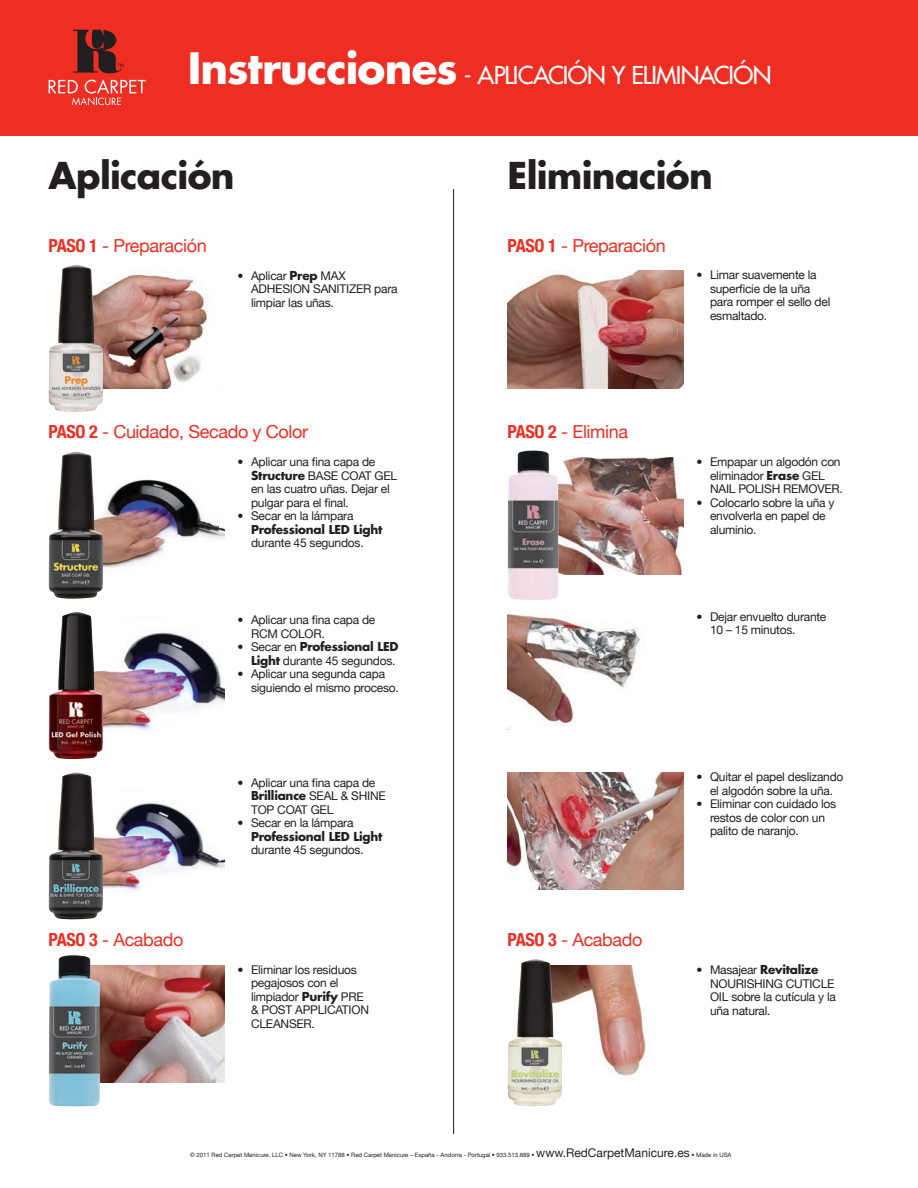
<style>
.page{position:relative;width:918px;height:1188px;background:#fff}
.page>*{position:absolute;margin:0;border:0;box-sizing:border-box;transform-origin:0 0}
.t1{font:700 36px "Futura";letter-spacing:-.02em;color:#231f20}
.t2{font:24px "Futura";letter-spacing:-.035em;color:#fff}
.t3{font:18px "Helvetica Neue";letter-spacing:-.02em;color:#ee2e22}
.t4{font:12px/13.5px "Helvetica Neue";letter-spacing:-.02em;color:#231f20}
.t5{font:700 12px "Futura";letter-spacing:-.02em;color:#231f20}
.t6{font:6px "Helvetica Neue";color:#231f20}
.s1{font-weight:700;font-size:42px}
.s2{font-weight:700;font-stretch:condensed}
.s3{font-family:"Futura";font-weight:700}
.s4{font-family:"Helvetica Neue";font-weight:400}
.s5{font-size:12px}
</style>
<div class="page">
<hr style="left:453px;top:189px;width:1px;height:945px;background:#231f20">
<img style="left:103px;top:274px;width:105px;height:114px">
<img style="left:49px;top:265px;width:54px;height:147px">
<img style="left:508px;top:271px;width:176px;height:117px">
<img style="left:508px;top:612px;width:133px;height:117px">
<img style="left:508px;top:773px;width:176px;height:117px">
<img style="left:559px;top:458px;width:125px;height:117px">
<img style="left:508px;top:450px;width:51px;height:150px">
<img style="left:562px;top:965px;width:84px;height:111px">
<img style="left:508px;top:959px;width:54px;height:147px">
<img style="left:103px;top:479px;width:122px;height:89px">
<img style="left:49px;top:452px;width:54px;height:147px">
<img style="left:103px;top:632px;width:122px;height:98px">
<img style="left:49px;top:612px;width:54px;height:147px">
<img style="left:103px;top:801px;width:122px;height:92px">
<img style="left:49px;top:773px;width:54px;height:147px">
<img style="left:100px;top:965px;width:125px;height:117px">
<img style="left:49px;top:955px;width:51px;height:151px">
<div style="left:0;top:0;width:918px;height:135px;background:#ee2e22"></div>
<svg style="left:49px;top:79px;width:97px;height:26px"></svg>
<svg style="left:73px;top:30px;width:50px;height:43px"></svg>
<h2 class="t2" style="left:188px;top:60px;width:582px"><span class="s1">Instrucciones</span> - APLICACI ÓN Y ELIMIN ACI ÓN</h2>
<h1 class="t1" style="left:49px;top:151px;width:188px">Aplicación</h1>
<h1 class="t1" style="left:508px;top:151px;width:207px">Eliminación</h1>
<h3 class="t3" style="left:49px;top:234px;width:160px"><span class="s2">PASO 1</span> - Preparación</h3>
<p class="t4" style="left:251px;top:269px;width:148px;text-indent:-14px">• Aplicar <span class="s3">Prep</span> MAX<br>ADHESION SANITIZER para limpiar las uñas.</p>
<h3 class="t3" style="left:49px;top:421px;width:261px"><span class="s2">PASO 2</span> - Cuidado, Secado y Color</h3>
<p class="t4" style="left:251px;top:455px;width:148px;text-indent:-14px">• Aplicar una fina capa de<br><span class="s3">Structure</span> BASE COAT GEL en las cuatro uñas. Dejar el pulgar para el final.</p>
<p class="t4" style="left:238px;top:509px;width:117px">• Secar en la lámpara</p>
<p class="t5" style="left:251px;top:521px;width:133px">Professional LED Light</p>
<p class="t4" style="left:251px;top:536px;width:114px">durante 45 segundos.</p>
<p class="t4" style="left:251px;top:613px;width:126px;text-indent:-14px">• Aplicar una fina capa de<br>RCM COLOR.</p>
<p class="t5" style="left:238px;top:638px;width:163px"><span class="s4">• Secar en</span> Professional LED</p>
<p class="t4" style="left:251px;top:653px;width:146px"><span class="s3">Light</span> durante 45 segundos.</p>
<p class="t4" style="left:251px;top:667px;width:149px;text-indent:-14px">• Aplicar una segunda capa siguiendo el mismo proceso.</p>
<h3 class="t3" style="left:49px;top:929px;width:136px"><span class="s2">PASO 3</span> - Acabado</h3>
<p class="t4" style="left:238px;top:776px;width:139px">• Aplicar una fina capa de</p>
<p class="t5" style="left:251px;top:788px;width:136px">Brilliance <span class="s4">SEAL &amp; SHINE</span></p>
<p class="t4" style="left:251px;top:803px;width:84px">TOP COAT GEL</p>
<p class="t4" style="left:238px;top:816px;width:117px">• Secar en la lámpara</p>
<p class="t5" style="left:251px;top:828px;width:133px">Professional LED Light</p>
<p class="t4" style="left:251px;top:843px;width:114px">durante 45 segundos.</p>
<p class="t4" style="left:251px;top:962px;width:119px;text-indent:-14px">• Eliminar los residuos pegajosos con el limpiador <span class="s3">Purify</span> PRE &amp; POST APPLICATION<br>CLEANSER.</p>
<h3 class="t3" style="left:508px;top:234px;width:160px"><span class="s2">PASO 1</span> - Preparación</h3>
<p class="t4" style="left:710px;top:268px;width:122px;text-indent:-14px">• Limar suavemente la superficie de la uña para romper el sello del esmaltado.</p>
<h3 class="t3" style="left:508px;top:421px;width:122px"><span class="s2">PASO 2</span> - Elimina</h3>
<p class="t4" style="left:710px;top:455px;width:134px;text-indent:-14px">• Empapar un algodón con eliminador <span class="s3">Erase</span> GEL<br>NAIL POLISH REMOVER.</p>
<p class="t4" style="left:710px;top:495px;width:126px;text-indent:-14px">• Colocarlo sobre la uña y envolverla en papel de aluminio.</p>
<p class="t4" style="left:710px;top:610px;width:118px;text-indent:-14px">• Dejar envuelto durante<br>10 – 15 minutos.</p>
<h3 class="t3" style="left:508px;top:929px;width:136px"><span class="s2">PASO 3</span> - Acabado</h3>
<p class="t4" style="left:697px;top:770px;width:148px;text-align:center">• Quitar el papel deslizando el algodón sobre la uña.</p>
<p class="t4" style="left:710px;top:797px;width:128px;text-indent:-14px">• Eliminar con cuidado los restos de color con un palito de naranjo.</p>
<p class="t5" style="left:697px;top:961px;width:123px"><span class="s4">• Masajear</span> Revitalize</p>
<p class="t4" style="left:710px;top:976px;width:127px">NOURISHING CUTICLE<br>OIL sobre la cutícula y la uña natural.</p>
<p class="t6" style="left:190px;top:1151px;width:543px">© 2011 Red Carpet Manicure, LLC • New York, NY 11788 • Red Carpet Manicure – España - Andorra - Portugal • 933.513.889 • <span class="s5">www.RedCarpetManicure.es</span> • Made in USA</p>
</div>
